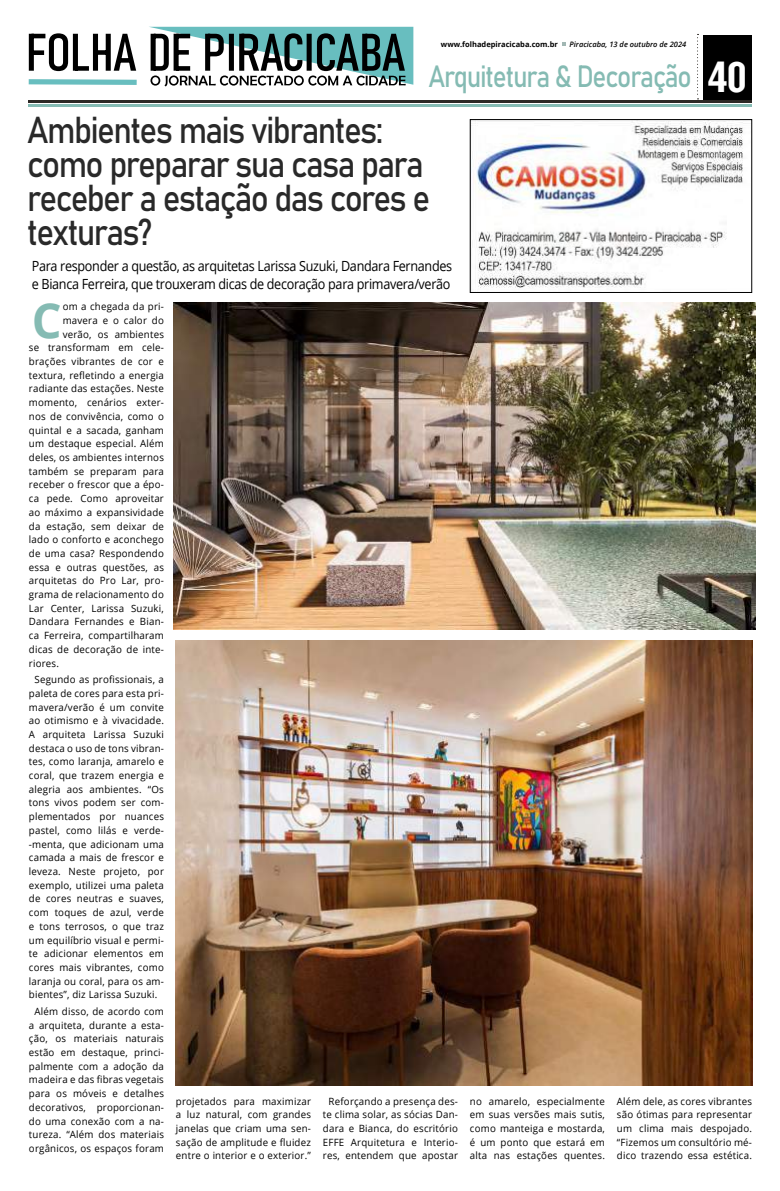
<style>
.page{position:relative;width:780px;height:1191px;background:#fff}
.page>*{position:absolute;margin:0;border:0;box-sizing:border-box;transform-origin:0 0}
.t1{font:700 48.4px "Open Sans";color:#85bbb3}
.t2{font:37px/34px "Bahnschrift";letter-spacing:-.05em;color:#000;scale:.9 1}
.t3{font:30.3px "Bahnschrift";letter-spacing:-.045em;color:#85bbb3;scale:.86 1}
.t4{font:14px/18px "Open Sans";letter-spacing:-.025em;color:#000;scale:.9 1}
.t5{font:10px/13.7px "Open Sans";letter-spacing:.02em;color:#000;text-align:justify}
.t6{font:700 7.5px "Open Sans";color:#000}
.t7{font:italic 600 7.5px "Open Sans";color:#000}
.s1{font-family:"Arena Condensed";font-weight:700;font-size:40.6px;color:#fff}
</style>
<div class="page">
<div style="left:703px;top:36px;width:48px;height:64px;background:#000"></div>
<hr style="left:29px;top:104px;width:722px;height:2px;background:#85bbb3">
<hr style="left:29px;top:100px;width:722px;height:3px;background:#2c2824">
<svg style="left:697px;top:34px;width:1px;height:65px"></svg>
<svg style="left:28px;top:27px;width:385px;height:59px"></svg>
<img style="left:472px;top:121px;width:274px;height:167px">
<div style="left:470px;top:119px;width:282px;height:174px;border:1px solid #000"></div>
<img style="left:174px;top:302px;width:581px;height:327px">
<img style="left:176px;top:641px;width:576px;height:444px">
<p class="t6" style="left:441px;top:39px;width:118px">www.folhadepiracicaba.com.br</p>
<p class="t7" style="left:569px;top:39px;width:118px">Piracicaba, 13 de outubro de 2024</p>
<h3 class="t3" style="left:428px;top:53px;width:372px">Arquitetura &amp; Decoração <span class="s1">40</span></h3>
<h2 class="t2" style="left:27px;top:111px;width:449px">Ambientes mais vibrantes: como preparar sua casa para receber a estação das cores e texturas?</h2>
<h3 class="t4" style="left:32px;top:257px;width:468px">Para responder a questão, as arquitetas Larissa Suzuki, Dandara Fernandes e Bianca Ferreira, que trouxeram dicas de decoração para primavera/verão</h3>
<h1 class="t1" style="left:32px;top:286px;width:31px">C</h1>
<p class="t5" style="left:63px;top:299px;width:103px">om a chegada da pri-</p>
<p class="t5" style="left:63px;top:313px;width:103px">mavera e o calor do</p>
<p class="t5" style="left:63px;top:327px;width:103px">verão, os ambientes</p>
<p class="t5" style="left:29px;top:340px;width:136px">se transformam em cele-</p>
<p class="t5" style="left:29px;top:354px;width:136px">brações vibrantes de cor e</p>
<p class="t5" style="left:29px;top:368px;width:136px">textura, refletindo a energia</p>
<p class="t5" style="left:29px;top:382px;width:136px">radiante das estações. Neste</p>
<p class="t5" style="left:29px;top:395px;width:136px">momento, cenários exter-</p>
<p class="t5" style="left:29px;top:409px;width:136px">nos de convivência, como o</p>
<p class="t5" style="left:29px;top:423px;width:136px">quintal e a sacada, ganham</p>
<p class="t5" style="left:29px;top:436px;width:136px">um destaque especial. Além</p>
<p class="t5" style="left:29px;top:450px;width:136px">deles, os ambientes internos</p>
<p class="t5" style="left:29px;top:464px;width:136px">também se preparam para</p>
<p class="t5" style="left:29px;top:477px;width:136px">receber o frescor que a épo-</p>
<p class="t5" style="left:29px;top:491px;width:136px">ca pede. Como aproveitar</p>
<p class="t5" style="left:29px;top:505px;width:136px">ao máximo a expansividade</p>
<p class="t5" style="left:29px;top:519px;width:136px">da estação, sem deixar de</p>
<p class="t5" style="left:29px;top:532px;width:136px">lado o conforto e aconchego</p>
<p class="t5" style="left:29px;top:546px;width:136px">de uma casa? Respondendo</p>
<p class="t5" style="left:29px;top:560px;width:136px">essa e outras questões, as</p>
<p class="t5" style="left:29px;top:573px;width:136px">arquitetas do Pro Lar, pro-</p>
<p class="t5" style="left:29px;top:587px;width:136px">grama de relacionamento do</p>
<p class="t5" style="left:29px;top:601px;width:136px">Lar Center, Larissa Suzuki,</p>
<p class="t5" style="left:29px;top:614px;width:136px">Dandara Fernandes e Bian-</p>
<p class="t5" style="left:29px;top:628px;width:136px">ca Ferreira, compartilharam</p>
<p class="t5" style="left:29px;top:642px;width:136px">dicas de decoração de inte-</p>
<p class="t5" style="left:29px;top:656px;width:32px">riores.</p>
<p class="t5" style="left:29px;top:672px;width:136px;text-indent:6px">Segundo as profissionais, a paleta de cores para esta pri&shy;mavera/verão é um convite ao otimismo e à vivacidade.<br>A arquiteta Larissa Suzuki destaca o uso de tons vibran&shy;tes, como laranja, amarelo e coral, que trazem energia e alegria aos ambientes. “Os tons vivos podem ser com&shy;plementados por nuances pastel, como lilás e verde--menta, que adicionam uma camada a mais de frescor e leveza. Neste projeto, por exemplo, utilizei uma paleta de cores neutras e suaves, com toques de azul, verde e tons terrosos, o que traz um equilíbrio visual e permi&shy;te adicionar elementos em cores mais vibrantes, como laranja ou coral, para os am&shy;bientes”, diz Larissa Suzuki.</p>
<p class="t5" style="left:29px;top:1004px;width:136px;text-align:center">Além disso, de acordo com a arquiteta, durante a esta&shy;ção, os materiais naturais estão em destaque, princi&shy;palmente com a adoção da madeira e das fibras vegetais para os móveis e detalhes decorativos, proporcionan&shy;do uma conexão com a na&shy;tureza. “Além dos materiais orgânicos, os espaços foram</p>
<p class="t5" style="left:176px;top:1093px;width:136px">projetados para maximizar a luz natural, com grandes janelas que criam uma sen&shy;sação de amplitude e fluidez entre o interior e o exterior.”</p>
<p class="t5" style="left:323px;top:1093px;width:136px;text-align:center">Reforçando a presença des&shy;te clima solar, as sócias Dan&shy;dara e Bianca, do escritório<br>EFFE Arquitetura e Interio&shy;res, entendem que apostar</p>
<p class="t5" style="left:470px;top:1093px;width:136px">no amarelo, especialmente em suas versões mais sutis, como manteiga e mostarda, é um ponto que estará em alta nas estações quentes.</p>
<p class="t5" style="left:617px;top:1093px;width:136px">Além dele, as cores vibrantes são ótimas para representar um clima mais despojado. “Fizemos um consultório mé&shy;dico trazendo essa estética.</p>
</div>
